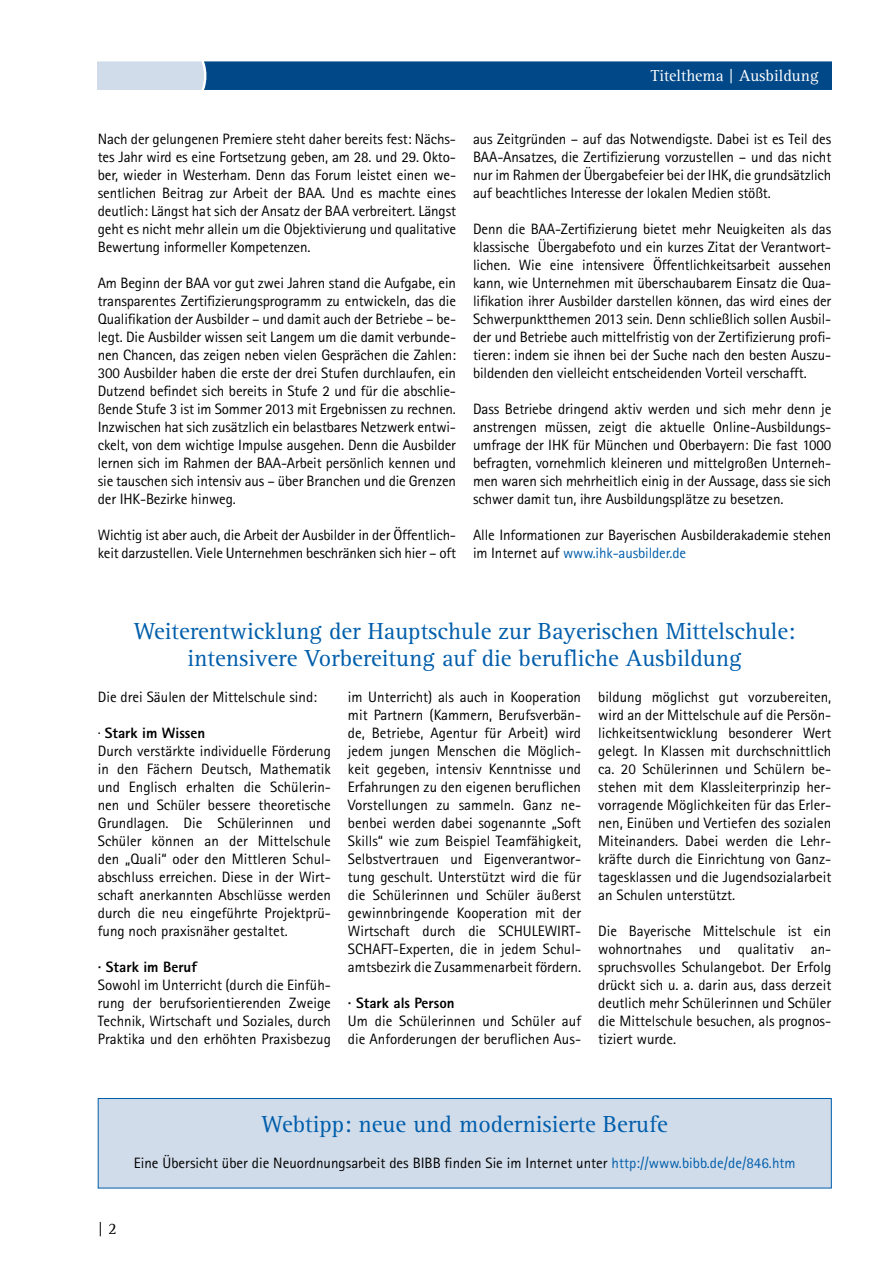
<style>
.page{position:relative;width:893px;height:1263px;background:#fff}
.page>*{position:absolute;margin:0;border:0;box-sizing:border-box;transform-origin:0 0}
.t1{font:24px/27px "Rotis Serif Std";color:#005eab;text-align:center}
.t2{font:16.5px "Rotis Serif Std";color:#fff}
.t3{font:16.5px "Rotis Serif Std";color:#000}
.t4{font:15px/18px "Rotis Sans Serif Std";color:#000;text-align:justify}
.t5{font:800 15px "Rotis Sans Serif Std";color:#000}
.s1{color:#005eab}
.s2{font-weight:800}
</style>
<div class="page">
<svg style="left:98px;top:62px;width:733px;height:28px;background:#1f5d96"></svg>
<div style="left:98px;top:1098px;width:734px;height:90px;background:#d1dcea;border:1px solid #005eab"></div>
<p class="t2" style="left:651px;top:67px;width:169px">Titelthema | Ausbildung</p>
<p class="t4" style="left:98px;top:130px;width:360px">Nach der gelungenen Premiere steht daher bereits fest: Nächs&shy;tes Jahr wird es eine Fortsetzung geben, am 28. und 29. Okto&shy;ber, wieder in Westerham. Denn das Forum leistet einen we&shy;sentlichen Beitrag zur Arbeit der BAA. Und es machte eines deutlich: Längst hat sich der Ansatz der BAA verbreitert. Längst geht es nicht mehr allein um die Objektivierung und qualitative Bewertung informeller Kompetenzen.</p>
<p class="t4" style="left:98px;top:274px;width:360px">Am Beginn der BAA vor gut zwei Jahren stand die Aufgabe, ein transparentes Zertifizierungsprogramm zu entwickeln, das die Qualifikation der Ausbilder – und damit auch der Betriebe – be&shy;legt. Die Ausbilder wissen seit Langem um die damit verbunde&shy;nen Chancen, das zeigen neben vielen Gesprächen die Zahlen:<br>300 Ausbilder haben die erste der drei Stufen durchlaufen, ein Dutzend befindet sich bereits in Stufe 2 und für die abschlie&shy;ßende Stufe 3 ist im Sommer 2013 mit Ergebnissen zu rechnen.<br>Inzwischen hat sich zusätzlich ein belastbares Netzwerk entwi&shy;ckelt, von dem wichtige Impulse ausgehen. Denn die Ausbilder lernen sich im Rahmen der BAA-Arbeit persönlich kennen und sie tauschen sich intensiv aus – über Branchen und die Grenzen der IHK-Bezirke hinweg.</p>
<p class="t4" style="left:98px;top:526px;width:360px">Wichtig ist aber auch, die Arbeit der Ausbilder in der Öffentlich&shy;keit darzustellen. Viele Unternehmen beschränken sich hier – oft</p>
<p class="t4" style="left:473px;top:130px;width:360px">aus Zeitgründen – auf das Notwendigste. Dabei ist es Teil des BAA-Ansatzes, die Zertifizierung vorzustellen – und das nicht nur im Rahmen der Übergabefeier bei der IHK, die grundsätzlich auf beachtliches Interesse der lokalen Medien stößt.</p>
<p class="t4" style="left:473px;top:220px;width:360px">Denn die BAA-Zertifizierung bietet mehr Neuigkeiten als das klassische Übergabefoto und ein kurzes Zitat der Verantwort&shy;lichen. Wie eine intensivere Öffentlichkeitsarbeit aussehen kann, wie Unternehmen mit überschaubarem Einsatz die Qua&shy;lifikation ihrer Ausbilder darstellen können, das wird eines der Schwerpunktthemen 2013 sein. Denn schließlich sollen Ausbil&shy;der und Betriebe auch mittelfristig von der Zertifizierung profi&shy;tieren: indem sie ihnen bei der Suche nach den besten Auszu&shy;bildenden den vielleicht entscheidenden Vorteil verschafft.</p>
<p class="t4" style="left:473px;top:400px;width:360px">Dass Betriebe dringend aktiv werden und sich mehr denn je anstrengen müssen, zeigt die aktuelle Online-Ausbildungs&shy;umfrage der IHK für München und Oberbayern: Die fast 1000 befragten, vornehmlich kleineren und mittelgroßen Unterneh&shy;men waren sich mehrheitlich einig in der Aussage, dass sie sich schwer damit tun, ihre Ausbildungsplätze zu besetzen.</p>
<p class="t4" style="left:473px;top:526px;width:360px">Alle Informationen zur Bayerischen Ausbilderakademie stehen im Internet auf <span class="s1">www.ihk-ausbilder.de</span></p>
<h1 class="t1" style="left:134px;top:618px;width:663px">Weiterentwicklung der Hauptschule zur Bayerischen Mittelschule: intensivere Vorbereitung auf die berufliche Ausbildung</h1>
<p class="t4" style="left:98px;top:688px;width:221px">Die drei Säulen der Mittelschule sind:</p>
<p class="t4" style="left:98px;top:724px;width:235px;text-align:left">· <span class="s2">Stark im Wissen<br></span>Durch verstärkte individuelle Förderung in den Fächern Deutsch, Mathematik und Englisch erhalten die Schülerin&shy;nen und Schüler bessere theoretische Grundlagen. Die Schülerinnen und Schüler können an der Mittelschule den „Quali“ oder den Mittleren Schul&shy;abschluss erreichen. Diese in der Wirt&shy;schaft anerkannten Abschlüsse werden durch die neu eingeführte Projektprü&shy;fung noch praxisnäher gestaltet.</p>
<p class="t5" style="left:98px;top:957px;width:101px">· Stark im Beruf</p>
<p class="t4" style="left:98px;top:976px;width:235px">Sowohl im Unterricht (durch die Einfüh&shy;rung der berufsorientierenden Zweige Technik, Wirtschaft und Soziales, durch Praktika und den erhöhten Praxisbezug</p>
<p class="t4" style="left:348px;top:688px;width:235px">im Unterricht) als auch in Kooperation mit Partnern (Kammern, Berufsverbän&shy;de, Betriebe, Agentur für Arbeit) wird jedem jungen Menschen die Möglich&shy;keit gegeben, intensiv Kenntnisse und Erfahrungen zu den eigenen beruflichen Vorstellungen zu sammeln. Ganz ne&shy;benbei werden dabei sogenannte „Soft Skills“ wie zum Beispiel Teamfähigkeit, Selbstvertrauen und Eigenverantwor&shy;tung geschult. Unterstützt wird die für die Schülerinnen und Schüler äußerst gewinnbringende Kooperation mit der Wirtschaft durch die SCHULEWIRT-SCHAFT-Experten, die in jedem Schul&shy;amtsbezirk die Zusammenarbeit fördern.</p>
<p class="t5" style="left:348px;top:993px;width:108px">· Stark als Person</p>
<p class="t4" style="left:348px;top:1012px;width:235px">Um die Schülerinnen und Schüler auf die Anforderungen der beruflichen Aus-</p>
<p class="t4" style="left:598px;top:688px;width:235px">bildung möglichst gut vorzubereiten, wird an der Mittelschule auf die Persön&shy;lichkeitsentwicklung besonderer Wert gelegt. In Klassen mit durchschnittlich ca. 20 Schülerinnen und Schülern be&shy;stehen mit dem Klassleiterprinzip her&shy;vorragende Möglichkeiten für das Erler&shy;nen, Einüben und Vertiefen des sozialen Miteinanders. Dabei werden die Lehr&shy;kräfte durch die Einrichtung von Ganz&shy;tagesklassen und die Jugendsozialarbeit an Schulen unterstützt.</p>
<p class="t4" style="left:598px;top:922px;width:235px">Die Bayerische Mittelschule ist ein wohnortnahes und qualitativ an&shy;spruchsvolles Schulangebot. Der Erfolg drückt sich u. a. darin aus, dass derzeit deutlich mehr Schülerinnen und Schüler die Mittelschule besuchen, als prognos&shy;tiziert wurde.</p>
<h1 class="t1" style="left:262px;top:1111px;width:408px">Webtipp: neue und modernisierte Berufe</h1>
<p class="t4" style="left:134px;top:1154px;width:663px">Eine Übersicht über die Neuordnungsarbeit des BIBB finden Sie im Internet unter <span class="s1">http://www.bibb.de/de/846.htm</span></p>
<p class="t3" style="left:98px;top:1219px;width:20px">| 2</p>
</div>
